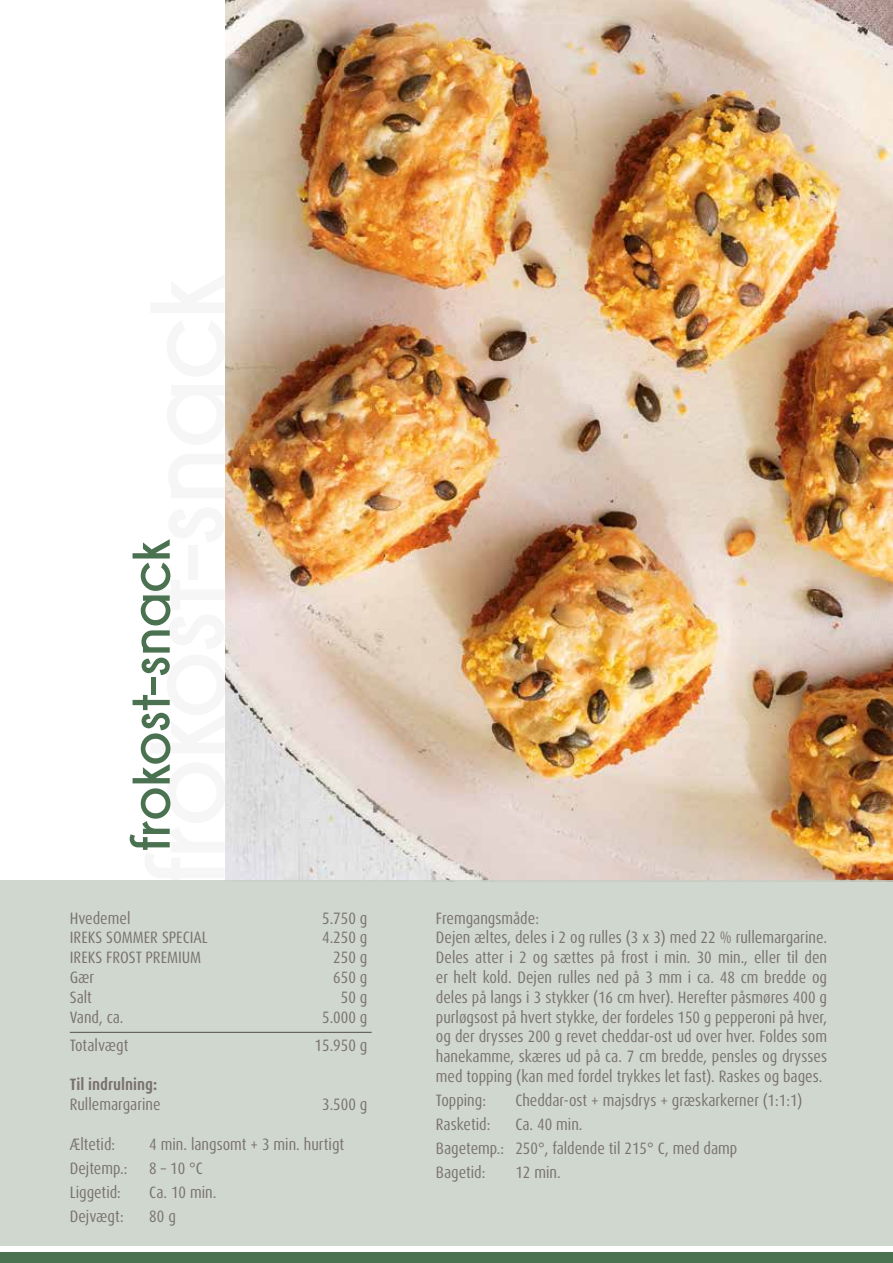
<style>
.page{position:relative;width:893px;height:1263px;background:#fff}
.page>*{position:absolute;margin:0;border:0;box-sizing:border-box;transform-origin:0 0}
.t1{font:700 60px "Champagne&Limousines";letter-spacing:-.005em;color:#4a7251}
.t2{font:condensed 16.5px/19.8px "Dax Pro";color:#79726e}
.t3{font:700 condensed 16.5px "Dax Pro";color:#79726e}
</style>
<div class="page">
<img style="left:225px;top:0;width:668px;height:880px">
<div style="left:0;top:880px;width:893px;height:366px;background:#d0d7cf"></div>
<div style="left:0;top:1252px;width:893px;height:11px;background:#4a7251"></div>
<hr style="left:70px;top:1032px;width:302px;height:1px;background:#534d49">
<h1 class="t1" style="left:116px;top:850px;width:313px;rotate:-90deg">frokost-snack</h1>
<p class="t2" style="left:70px;top:908px;width:62px">Hvedemel</p>
<p class="t2" style="left:322px;top:908px;width:47px">5.750 g</p>
<p class="t2" style="left:70px;top:928px;width:140px">IREKS SOMMER SPECIAL</p>
<p class="t2" style="left:322px;top:928px;width:47px">4.250 g</p>
<p class="t2" style="left:70px;top:948px;width:133px">IREKS FROST PREMIUM</p>
<p class="t2" style="left:333px;top:948px;width:36px">250 g</p>
<p class="t2" style="left:70px;top:967px;width:26px">Gær</p>
<p class="t2" style="left:333px;top:967px;width:36px">650 g</p>
<p class="t2" style="left:70px;top:987px;width:24px">Salt</p>
<p class="t2" style="left:341px;top:987px;width:28px">50 g</p>
<p class="t2" style="left:70px;top:1007px;width:55px">Vand, ca.</p>
<p class="t2" style="left:322px;top:1007px;width:47px">5.000 g</p>
<p class="t2" style="left:70px;top:1035px;width:60px">Totalvægt</p>
<p class="t2" style="left:315px;top:1035px;width:54px">15.950 g</p>
<p class="t3" style="left:70px;top:1074px;width:89px">Til indrulning:</p>
<p class="t2" style="left:70px;top:1095px;width:92px">Rullemargarine</p>
<p class="t2" style="left:322px;top:1095px;width:47px">3.500 g</p>
<p class="t2" style="left:70px;top:1134px;width:47px">Æltetid:</p>
<p class="t2" style="left:149px;top:1134px;width:196px">4 min. langsomt + 3 min. hurtigt</p>
<p class="t2" style="left:70px;top:1158px;width:59px">Dejtemp.:</p>
<p class="t2" style="left:149px;top:1158px;width:55px">8 – 10 °C</p>
<p class="t2" style="left:70px;top:1182px;width:53px">Liggetid:</p>
<p class="t2" style="left:149px;top:1182px;width:69px">Ca. 10 min.</p>
<p class="t2" style="left:70px;top:1206px;width:55px">Dejvægt:</p>
<p class="t2" style="left:149px;top:1206px;width:28px">80 g</p>
<p class="t2" style="left:436px;top:908px;width:393px">Fremgangsmåde:<br>Dejen æltes, deles i 2 og rulles (3 x 3) med 22 % rullemargarine.<br>Deles atter i 2 og sættes på frost i min. 30 min., eller til den er helt kold. Dejen rulles ned på 3 mm i ca. 48 cm bredde og deles på langs i 3 stykker (16 cm hver). Herefter påsmøres 400 g purløgsost på hvert stykke, der fordeles 150 g pepperoni på hver, og der drysses 200 g revet cheddar-ost ud over hver. Foldes som hanekamme, skæres ud på ca. 7 cm bredde, pensles og drysses med topping (kan med fordel trykkes let fast). Raskes og bages.</p>
<p class="t2" style="left:436px;top:1090px;width:52px">Topping:</p>
<p class="t2" style="left:515px;top:1090px;width:289px">Cheddar-ost + majsdrys + græskarkerner (1:1:1)</p>
<p class="t2" style="left:436px;top:1114px;width:56px">Rasketid:</p>
<p class="t2" style="left:436px;top:1112px;width:303px;line-height:24px;text-indent:79px">Ca. 40 min.<br>Bagetemp.: 250°, faldende til 215° C, med damp<br>Bagetid:</p>
<p class="t2" style="left:515px;top:1163px;width:47px">12 min.</p>
</div>
